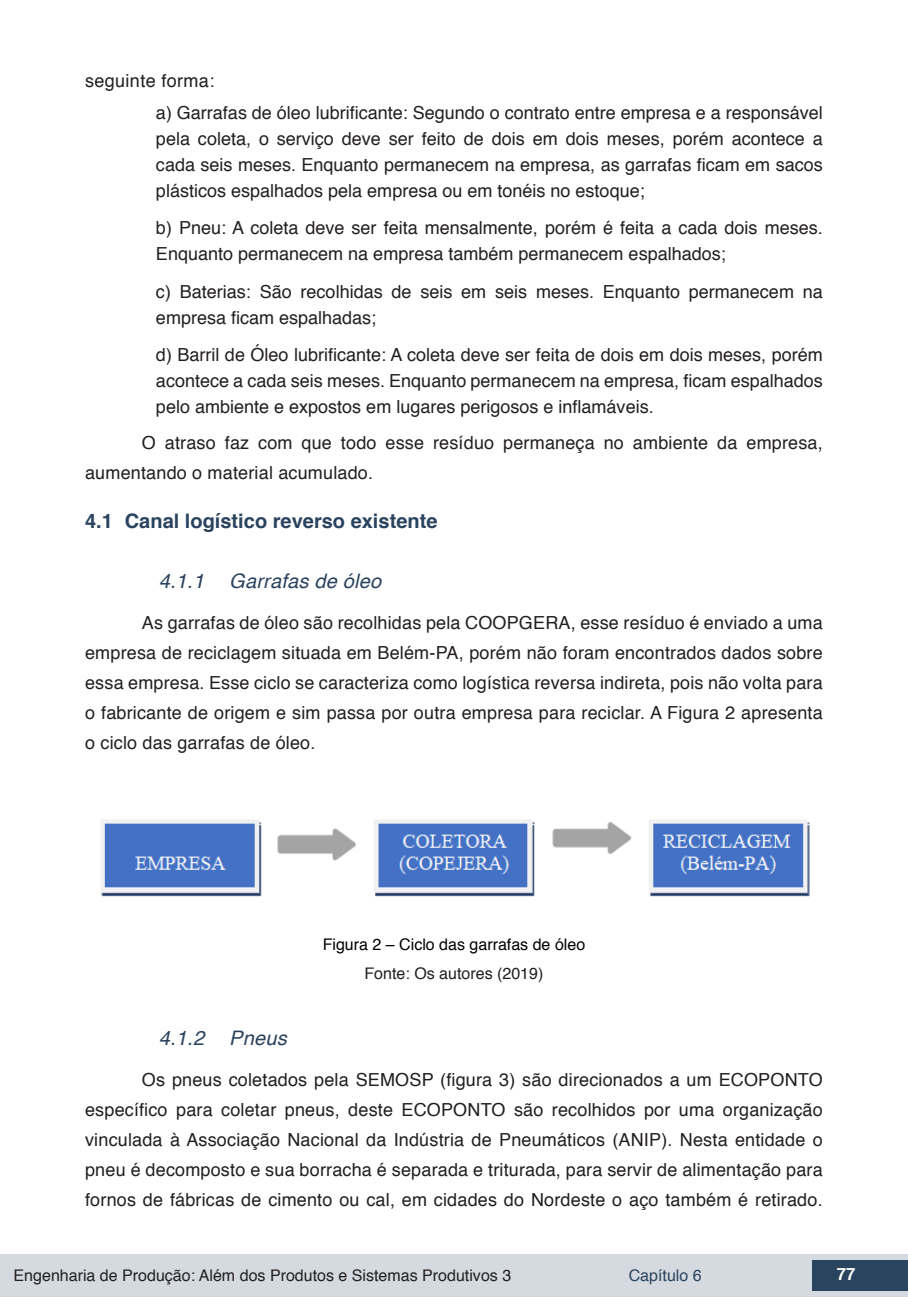
<style>
.page{position:relative;width:908px;height:1304px;background:#fff}
.page>*{position:absolute;margin:0;border:0;box-sizing:border-box;transform-origin:0 0}
.t1{font:700 20px "Helvetica";color:#2a435e}
.t2{font:italic 20px "Helvetica";letter-spacing:.01em;color:#2a435e}
.txt{font:18px/30px "Helvetica";letter-spacing:.01em;color:#231f20;text-align:justify}
.lista_simples{font:18px/26px "Helvetica";color:#231f20;text-align:justify}
.t3{font:700 16.8px "Helvetica";color:#fff}
.fonte_tab_gra_imag{font:16px "Helvetica";color:#231f20}
.info_tab_graf_imag{font:16px "Helvetica";color:#000}
.t4{font:16px "Helvetica";color:#2a435e}
</style>
<div class="page">
<div style="left:0;top:1254px;width:906px;height:43px;background:#d4dadf"></div>
<div style="left:812px;top:1261px;width:95px;height:30px;background:#2a435e"></div>
<img style="left:101px;top:820px;width:709px;height:77px">
<p class="txt" style="left:85px;top:66px;width:131px">seguinte forma:</p>
<p class="lista_simples" style="left:156px;top:100px;width:668px">a) Garrafas de óleo lubrificante: Segundo o contrato entre empresa e a responsável pela coleta, o serviço deve ser feito de dois em dois meses, porém acontece a cada seis meses. Enquanto permanecem na empresa, as garrafas ficam em sacos plásticos espalhados pela empresa ou em tonéis no estoque;</p>
<p class="lista_simples" style="left:156px;top:215px;width:668px">b) Pneu: A coleta deve ser feita mensalmente, porém é feita a cada dois meses.<br>Enquanto permanecem na empresa também permanecem espalhados;</p>
<p class="lista_simples" style="left:156px;top:279px;width:668px">c) Baterias: São recolhidas de seis em seis meses. Enquanto permanecem na empresa ficam espalhadas;</p>
<p class="lista_simples" style="left:156px;top:342px;width:668px">d) Barril de Óleo lubrificante: A coleta deve ser feita de dois em dois meses, porém acontece a cada seis meses. Enquanto permanecem na empresa, ficam espalhados pelo ambiente e expostos em lugares perigosos e inflamáveis.</p>
<p class="txt" style="left:85px;top:428px;width:738px;text-indent:57px">O atraso faz com que todo esse resíduo permaneça no ambiente da empresa, aumentando o material acumulado.</p>
<p class="t1" style="left:85px;top:505px;width:354px">4.1 Canal logístico reverso existente</p>
<p class="t2" style="left:159px;top:565px;width:47px">4.1.1</p>
<p class="t2" style="left:229px;top:565px;width:153px">Garrafas de óleo</p>
<p class="txt" style="left:85px;top:608px;width:738px;text-indent:57px">As garrafas de óleo são recolhidas pela COOPGERA, esse resíduo é enviado a uma empresa de reciclagem situada em Belém-PA, porém não foram encontrados dados sobre essa empresa. Esse ciclo se caracteriza como logística reversa indireta, pois não volta para o fabricante de origem e sim passa por outra empresa para reciclar. A Figura 2 apresenta o ciclo das garrafas de óleo.</p>
<p class="info_tab_graf_imag" style="left:322px;top:932px;width:264px">Figura 2 – Ciclo das garrafas de óleo</p>
<p class="fonte_tab_gra_imag" style="left:364px;top:961px;width:180px">Fonte: Os autores (2019)</p>
<p class="t2" style="left:159px;top:1022px;width:47px">4.1.2</p>
<p class="t2" style="left:229px;top:1022px;width:59px">Pneus</p>
<p class="txt" style="left:85px;top:1065px;width:738px;text-indent:57px">Os pneus coletados pela SEMOSP (figura 3) são direcionados a um ECOPONTO específico para coletar pneus, deste ECOPONTO são recolhidos por uma organização vinculada à Associação Nacional da Indústria de Pneumáticos (ANIP). Nesta entidade o pneu é decomposto e sua borracha é separada e triturada, para servir de alimentação para fornos de fábricas de cimento ou cal, em cidades do Nordeste o aço também é retirado.</p>
<p class="fonte_tab_gra_imag" style="left:14px;top:1263px;width:499px">Engenharia de Produção: Além dos Produtos e Sistemas Produtivos 3</p>
<p class="t4" style="left:628px;top:1263px;width:74px">Capítulo 6</p>
<p class="t3" style="left:836px;top:1261px;width:20px">77</p>
</div>
